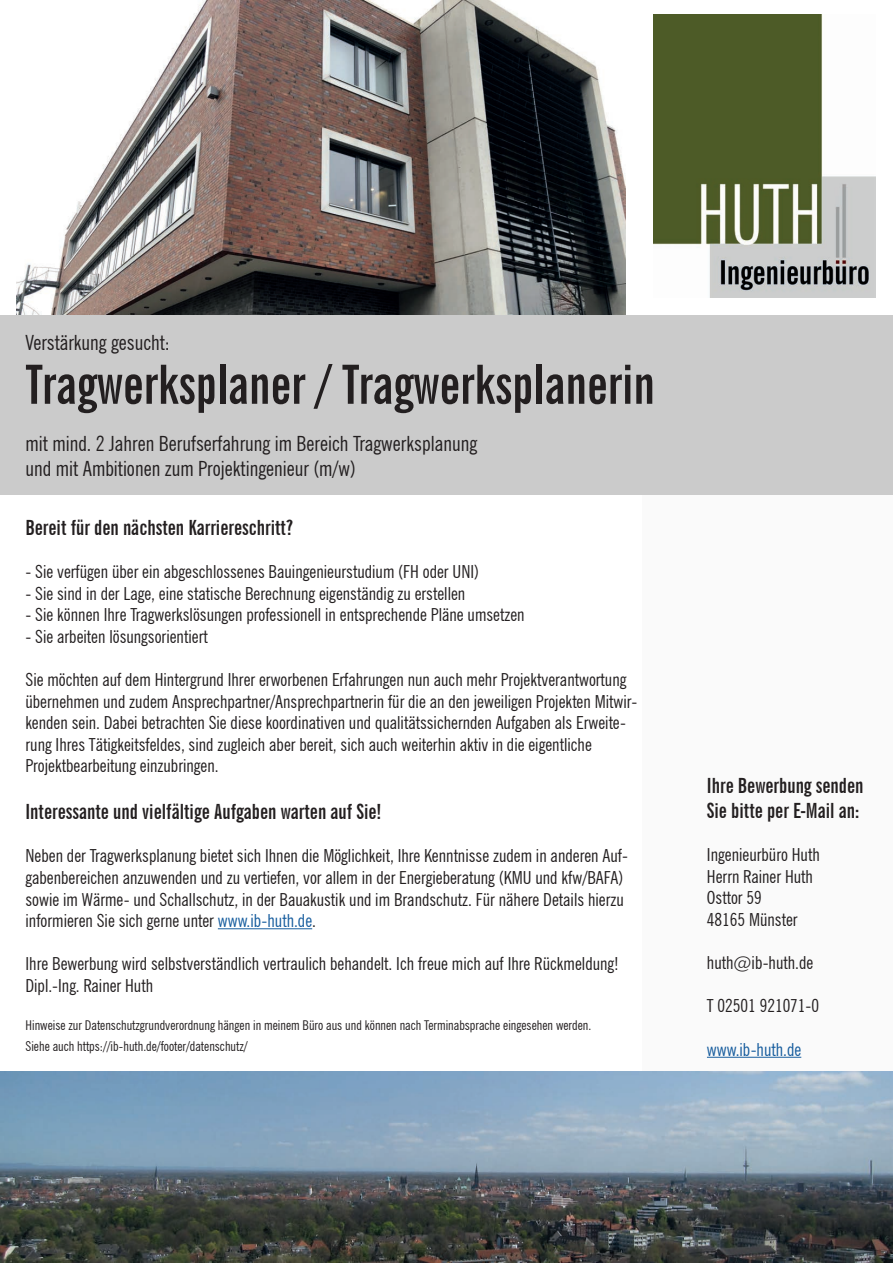
<style>
.page{position:relative;width:893px;height:1263px;background:#fff}
.page>*{position:absolute;margin:0;border:0;box-sizing:border-box;transform-origin:0 0}
.t1{font:700 extra-condensed 54px "News Gothic BT";color:#231f20}
.t2{font:700 extra-condensed 21px/25.2px "News Gothic BT";color:#231f20}
.t3{font:condensed 21px/25.2px "News Gothic BT";color:#231f20}
.t4{font:condensed 18px/21.6px "News Gothic BT";color:#231f20}
.t5{font:condensed 18px "News Gothic BT";color:#175d9e}
.t6{font:condensed 13.5px/21.6px "News Gothic BT";color:#231f20}
.s1{color:#175d9e}
</style>
<div class="page">
<div style="left:642px;top:494px;width:251px;height:578px;background:#fafafa"></div>
<div style="left:0;top:315px;width:893px;height:179px;background:#cbcbcb"></div>
<img style="left:16px;top:0;width:610px;height:315px">
<img style="left:0;top:1072px;width:893px;height:191px">
<hr style="left:218px;top:928px;width:94px;height:1px;background:#175d9e">
<img style="left:654px;top:15px;width:222px;height:283px">
<hr style="left:707px;top:1057px;width:94px;height:1px;background:#175d9e">
<p class="t3" style="left:26px;top:330px;width:146px">Verstärkung gesucht:</p>
<h1 class="t1" style="left:26px;top:352px;width:631px">Tragwerksplaner / Tragwerksplanerin</h1>
<p class="t3" style="left:26px;top:430px;width:453px">mit mind. 2 Jahren Berufserfahrung im Bereich Tragwerksplanung und mit Ambitionen zum Projektingenieur (m/w)</p>
<p class="t2" style="left:26px;top:514px;width:270px">Bereit für den nächsten Karriereschritt?</p>
<p class="t4" style="left:26px;top:561px;width:455px">- Sie verfügen über ein abgeschlossenes Bauingenieurstudium (FH oder UNI)</p>
<p class="t4" style="left:26px;top:582px;width:441px">- Sie sind in der Lage, eine statische Berechnung eigenständig zu erstellen</p>
<p class="t4" style="left:26px;top:604px;width:501px">- Sie können Ihre Tragwerkslösungen professionell in entsprechende Pläne umsetzen</p>
<p class="t4" style="left:26px;top:625px;width:184px">- Sie arbeiten lösungsorientiert</p>
<p class="t4" style="left:26px;top:669px;width:613px">Sie möchten auf dem Hintergrund Ihrer erworbenen Erfahrungen nun auch mehr Projektverantwortung übernehmen und zudem Ansprechpartner/Ansprechpartnerin für die an den jeweiligen Projekten Mitwir&shy;kenden sein. Dabei betrachten Sie diese koordinativen und qualitätssichernden Aufgaben als Erweite&shy;rung Ihres Tätigkeitsfeldes, sind zugleich aber bereit, sich auch weiterhin aktiv in die eigentliche Projektbearbeitung einzubringen.</p>
<p class="t2" style="left:26px;top:799px;width:358px">Interessante und vielfältige Aufgaben warten auf Sie!</p>
<p class="t4" style="left:26px;top:845px;width:604px">Neben der Tragwerksplanung bietet sich Ihnen die Möglichkeit, Ihre Kenntnisse zudem in anderen Auf&shy;gabenbereichen anzuwenden und zu vertiefen, vor allem in der Energieberatung (KMU und kfw/BAFA) sowie im Wärme- und Schallschutz, in der Bauakustik und im Brandschutz. Für nähere Details hierzu informieren Sie sich gerne unter <span class="s1">www.ib-huth.de</span>.</p>
<p class="t4" style="left:26px;top:953px;width:595px">Ihre Bewerbung wird selbstverständlich vertraulich behandelt. Ich freue mich auf Ihre Rückmeldung!<br>Dipl.-Ing. Rainer Huth</p>
<p class="t6" style="left:26px;top:1014px;width:567px">Hinweise zur Datenschutzgrundverordnung hängen in meinem Büro aus und können nach Terminabsprache eingesehen werden.<br>Siehe auch https://ib-huth.de/footer/datenschutz/</p>
<p class="t2" style="left:707px;top:773px;width:158px">Ihre Bewerbung senden<br>Sie bitte per E-Mail an:</p>
<p class="t4" style="left:707px;top:844px;width:114px">Ingenieurbüro Huth<br>Herrn Rainer Huth<br>Osttor 59<br>48165 Münster</p>
<p class="t4" style="left:707px;top:952px;width:108px">huth@ib-huth.de</p>
<p class="t4" style="left:707px;top:995px;width:114px">T 02501 921071-0</p>
<p class="t5" style="left:707px;top:1038px;width:96px">www.ib-huth.de</p>
</div>
